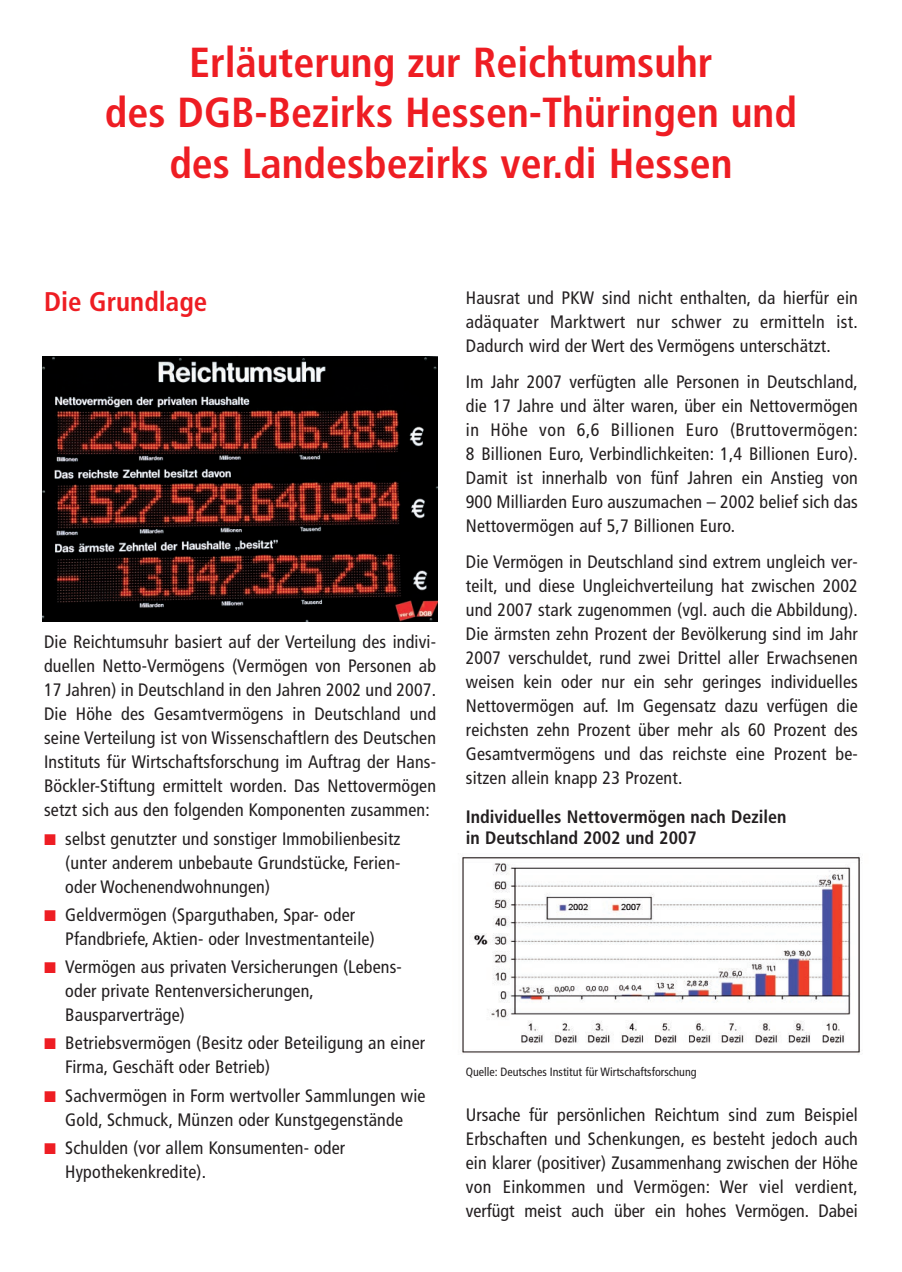
<style>
.page{position:relative;width:902px;height:1272px;background:#fff}
.page>*{position:absolute;margin:0;border:0;box-sizing:border-box;transform-origin:0 0}
.t1{font:700 condensed 42px/50.4px "Frutiger";color:#ee1d23;text-align:center}
.t2{font:700 condensed 27px "Frutiger";color:#ee1d23}
.t3{font:condensed 18px/24px "Frutiger";letter-spacing:.01em;color:#231f20;text-align:justify}
.t4{font:700 condensed 18px/21.6px "Frutiger";color:#231f20}
.t5{font:condensed 12px "Frutiger";color:#231f20}
.s1{font-family:"European Pi Three";font-stretch:normal;color:#ee1d23}
</style>
<div class="page">
<img style="left:460px;top:856px;width:401px;height:197px">
<img style="left:43px;top:356px;width:395px;height:265px">
<h1 class="t1" style="left:105px;top:41px;width:693px">Erläuterung zur Reichtumsuhr<br>des DGB-Bezirks Hessen-Thüringen und des Landesbezirks ver.di Hessen</h1>
<h2 class="t2" style="left:44px;top:290px;width:165px">Die Grundlage</h2>
<p class="t3" style="left:44px;top:631px;width:393px">Die Reichtumsuhr basiert auf der Verteilung des indivi&shy;duellen Netto-Vermögens (Vermögen von Personen ab 17 Jahren) in Deutschland in den Jahren 2002 und 2007.<br>Die Höhe des Gesamtvermögens in Deutschland und seine Verteilung ist von Wissenschaftlern des Deutschen Instituts für Wirtschaftsforschung im Auftrag der Hans-Böckler-Stiftung ermittelt worden. Das Nettovermögen setzt sich aus den folgenden Komponenten zusammen:</p>
<p class="t3" style="left:65px;top:828px;width:337px;text-indent:-21px"><span class="s1">-</span> selbst genutzter und sonstiger Immobilienbesitz (unter anderem unbebaute Grundstücke, Ferien&shy;oder Wochenendwohnungen)</p>
<p class="t3" style="left:65px;top:904px;width:311px;text-indent:-21px"><span class="s1">-</span> Geldvermögen (Sparguthaben, Spar- oder<br>Pfandbriefe, Aktien- oder Investmentanteile)</p>
<p class="t3" style="left:65px;top:956px;width:338px;text-align:left;text-indent:-21px"><span class="s1">-</span> Vermögen aus privaten Versicherungen (Lebens&shy;oder private Rentenversicherungen,<br>Bausparverträge)</p>
<p class="t3" style="left:65px;top:1032px;width:361px;text-indent:-21px"><span class="s1">-</span> Betriebsvermögen (Besitz oder Beteiligung an einer<br>Firma, Geschäft oder Betrieb)</p>
<p class="t3" style="left:44px;top:1085px;width:383px;text-align:center"><span class="s1">-</span> Sachvermögen in Form wertvoller Sammlungen wie<br>Gold, Schmuck, Münzen oder Kunstgegenstände</p>
<p class="t3" style="left:65px;top:1137px;width:281px;text-indent:-21px"><span class="s1">-</span> Schulden (vor allem Konsumenten- oder<br>Hypothekenkredite).</p>
<p class="t3" style="left:466px;top:287px;width:393px">Hausrat und PKW sind nicht enthalten, da hierfür ein adäquater Marktwert nur schwer zu ermitteln ist.<br>Dadurch wird der Wert des Vermögens unterschätzt.</p>
<p class="t3" style="left:466px;top:371px;width:393px">Im Jahr 2007 verfügten alle Personen in Deutschland, die 17 Jahre und älter waren, über ein Nettovermögen in Höhe von 6,6 Billionen Euro (Bruttovermögen:<br>8 Billionen Euro, Verbindlichkeiten: 1,4 Billionen Euro).<br>Damit ist innerhalb von fünf Jahren ein Anstieg von 900 Milliarden Euro auszumachen – 2002 belief sich das Nettovermögen auf 5,7 Billionen Euro.</p>
<p class="t3" style="left:466px;top:551px;width:393px">Die Vermögen in Deutschland sind extrem ungleich ver&shy;teilt, und diese Ungleichverteilung hat zwischen 2002 und 2007 stark zugenommen (vgl. auch die Abbildung).<br>Die ärmsten zehn Prozent der Bevölkerung sind im Jahr 2007 verschuldet, rund zwei Drittel aller Erwachsenen weisen kein oder nur ein sehr geringes individuelles Nettovermögen auf. Im Gegensatz dazu verfügen die reichsten zehn Prozent über mehr als 60 Prozent des Gesamtvermögens und das reichste eine Prozent be&shy;sitzen allein knapp 23 Prozent.</p>
<p class="t4" style="left:466px;top:807px;width:322px">Individuelles Nettovermögen nach Dezilen in Deutschland 2002 und 2007</p>
<p class="t5" style="left:466px;top:1067px;width:232px">Quelle: Deutsches Institut für Wirtschaftsforschung</p>
<p class="t3" style="left:466px;top:1105px;width:393px">Ursache für persönlichen Reichtum sind zum Beispiel Erbschaften und Schenkungen, es besteht jedoch auch ein klarer (positiver) Zusammenhang zwischen der Höhe von Einkommen und Vermögen: Wer viel verdient, verfügt meist auch über ein hohes Vermögen. Dabei</p>
</div>
